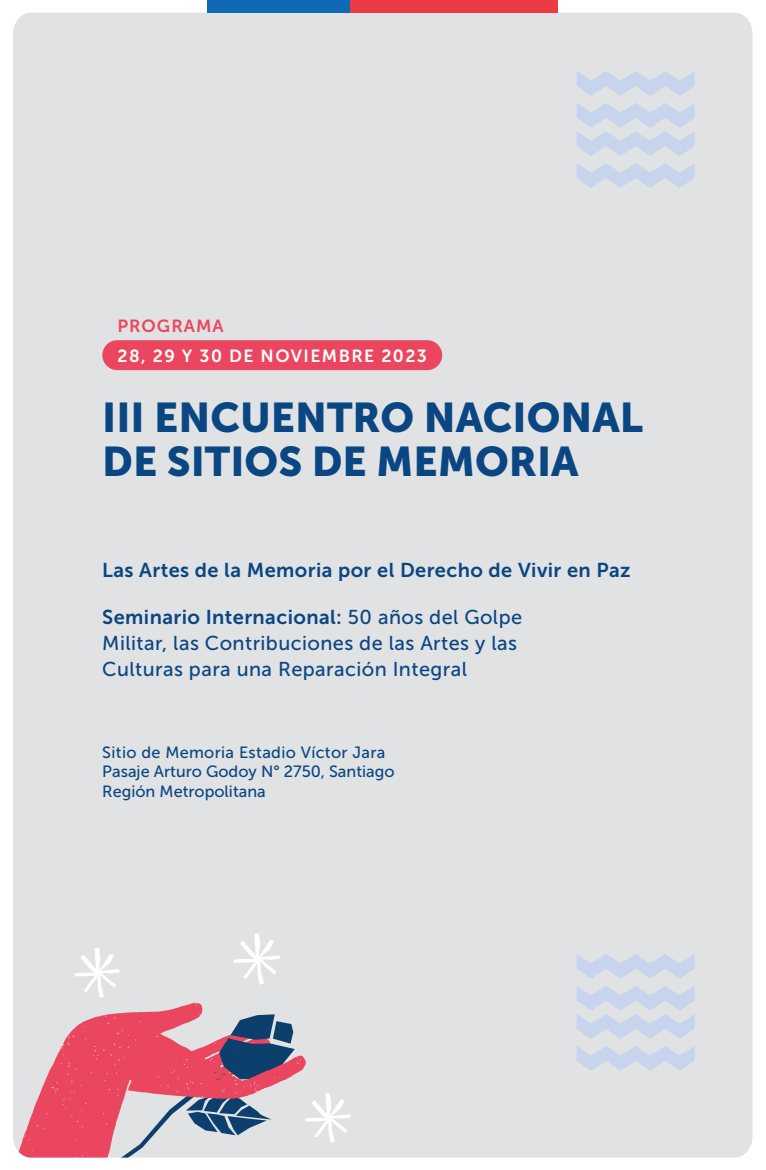
<style>
.page{position:relative;width:766px;height:1170px;background:#fff}
.page>*{position:absolute;margin:0;border:0;box-sizing:border-box;transform-origin:0 0}
.t1{font:41.25px "Museo Sans 900";color:#0a4682}
.t2{font:20px/26.2px "Museo Sans 500";letter-spacing:.02em;color:#0a4682}
.t3{font:20px "Museo Sans 700";letter-spacing:.02em;color:#0a4682}
.t4{font:17.5px "Museo Sans 700";letter-spacing:.08em;color:#fff}
.t5{font:17.5px "Museo Sans 700";letter-spacing:.06em;color:#eb465f}
.t6{font:16.25px "Museo Sans 500";color:#0a4682}
.t7{font:16.25px "Museo Sans 500";letter-spacing:.02em;color:#0a4682}
.s1{font-family:"Museo Sans 700"}
</style>
<div class="page">
<div style="left:13px;top:13px;width:739px;height:1144px;background:#e1e2e4"></div>
<svg style="left:234px;top:933px;width:46px;height:51px"></svg>
<svg style="left:306px;top:1092px;width:44px;height:50px"></svg>
<svg style="left:74px;top:947px;width:46px;height:50px"></svg>
<svg style="left:15px;top:1002px;width:291px;height:155px;background:#cc8d9d"></svg>
<div style="left:207px;top:0;width:143px;height:13px;background:#0f69b4"></div>
<div style="left:350px;top:0;width:208px;height:13px;background:#eb3c46"></div>
<svg style="left:576px;top:71px;width:118px;height:25px;background:#d0dae9"></svg>
<svg style="left:576px;top:103px;width:118px;height:53px;background:#d1dae8"></svg>
<svg style="left:576px;top:163px;width:118px;height:25px;background:#d0dae9"></svg>
<svg style="left:576px;top:953px;width:118px;height:25px;background:#d0dae9"></svg>
<svg style="left:576px;top:985px;width:118px;height:53px;background:#d1dae8"></svg>
<svg style="left:576px;top:1045px;width:118px;height:25px;background:#d0dae9"></svg>
<div style="left:102px;top:340px;width:340px;height:30px;background:#eb465f;border-radius:15px"></div>
<div style="left:117px;top:319px;width:165px;height:20px;background:#e1e2e4"></div>
<p class="t5" style="left:117px;top:316px;width:108px">PROGRAMA</p>
<p class="t4" style="left:117px;top:346px;width:311px">28, 29 Y 30 DE NOVIEMBRE 2023</p>
<p class="t1" style="left:102px;top:394px;width:542px">III ENCUENTRO NACIONAL</p>
<p class="t1" style="left:102px;top:438px;width:477px">DE SITIOS DE MEMORIA</p>
<p class="t3" style="left:102px;top:558px;width:530px">Las Artes de la Memoria por el Derecho de Vivir en Paz</p>
<p class="t2" style="left:102px;top:604px;width:421px"><span class="s1">Seminario Internacional:</span> 50 años del Golpe<br>Militar, las Contribuciones de las Artes y las<br>Culturas para una Reparación Integral</p>
<p class="t7" style="left:102px;top:743px;width:284px">Sitio de Memoria Estadio Víctor Jara</p>
<p class="t6" style="left:102px;top:762px;width:294px">Pasaje Arturo Godoy N° 2750, Santiago</p>
<p class="t6" style="left:102px;top:782px;width:165px">Región Metropolitana</p>
</div>
